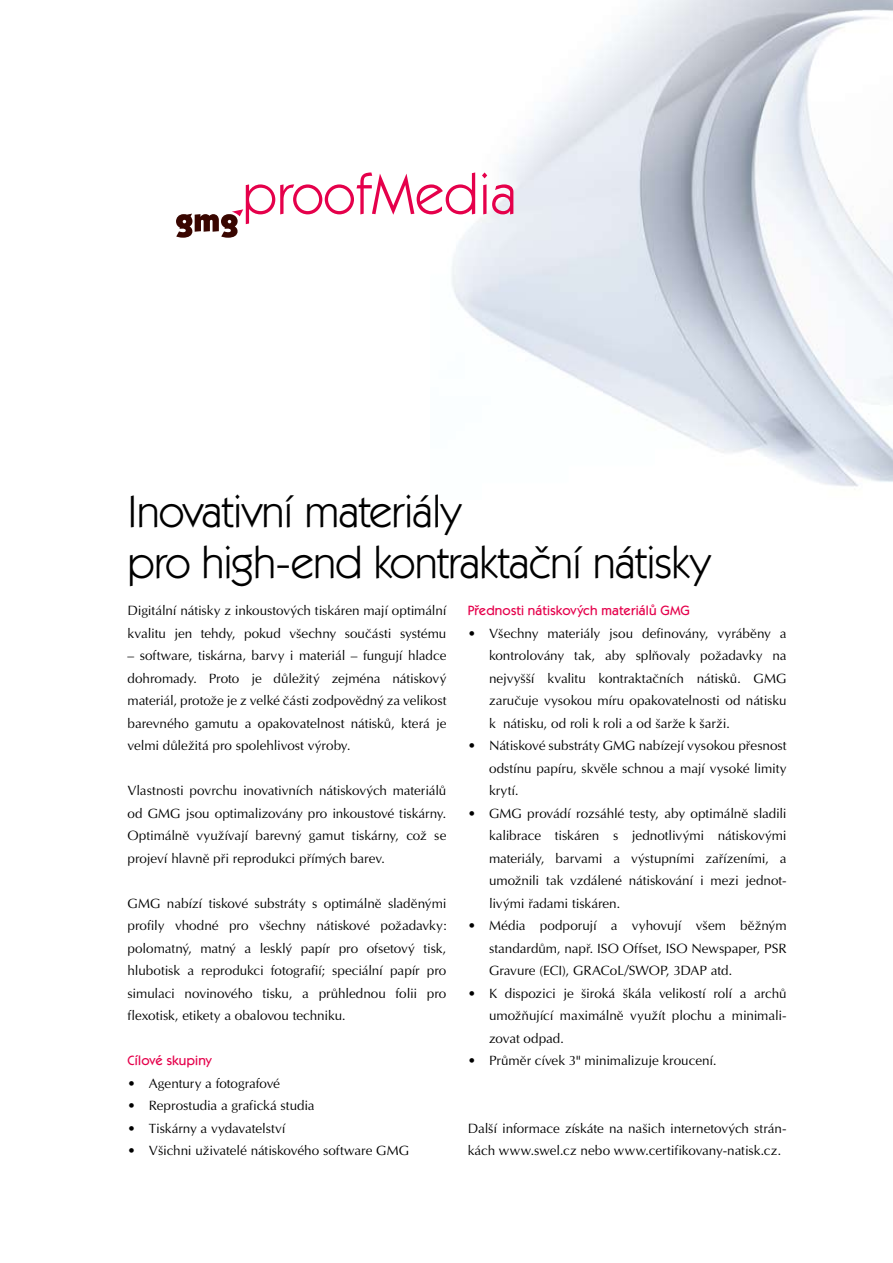
<style>
.page{position:relative;width:893px;height:1263px;background:#fff}
.page>*{position:absolute;margin:0;border:0;box-sizing:border-box;transform-origin:0 0}
.t1{font:45px/51px "Itc Kabel CE";letter-spacing:-.015em;color:#000}
.t2{font:13.5px/22.5px "Optima CE";letter-spacing:-.005em;color:#000;text-align:justify}
.t3{font:500 13.5px "Itc Kabel CE";letter-spacing:.01em;color:#e5004b}
</style>
<div class="page">
<img style="left:452px;top:0;width:441px;height:487px">
<svg style="left:176px;top:172px;width:299px;height:66px"></svg>
<svg style="left:482px;top:172px;width:31px;height:42px"></svg>
<h1 class="t1" style="left:128px;top:486px;width:584px">Inovativní materiály<br>pro high-end kontraktační nátisky</h1>
<p class="t2" style="left:128px;top:599px;width:320px">Digitální nátisky z inkoustových tiskáren mají optimální kvalitu jen tehdy, pokud všechny součásti systému</p>
<p class="t2" style="left:128px;top:644px;width:320px">– software, tiskárna, barvy i materiál – fungují hladce dohromady. Proto je důležitý zejména nátiskový materiál, protože je z velké části zodpovědný za velikost barevného gamutu a opakovatelnost nátisků, která je velmi důležitá pro spolehlivost výroby.</p>
<p class="t2" style="left:128px;top:779px;width:320px">Vlastnosti povrchu inovativních nátiskových materiálů od GMG jsou optimalizovány pro inkoustové tiskárny.<br>Optimálně využívají barevný gamut tiskárny, což se projeví hlavně při reprodukci přímých barev.</p>
<p class="t2" style="left:128px;top:892px;width:320px">GMG nabízí tiskové substráty s optimálně sladěnými profily vhodné pro všechny nátiskové požadavky: polomatný, matný a lesklý papír pro ofsetový tisk, hlubotisk a reprodukci fotografií; speciální papír pro simulaci novinového tisku, a průhlednou folii pro flexotisk, etikety a obalovou techniku.</p>
<p class="t3" style="left:128px;top:1053px;width:86px">Cílové skupiny</p>
<p class="t2" style="left:128px;top:1072px;width:154px">• Agentury a fotografové</p>
<p class="t2" style="left:128px;top:1095px;width:189px">• Reprostudia a grafická studia</p>
<p class="t2" style="left:128px;top:1117px;width:159px">• Tiskárny a vydavatelství</p>
<p class="t2" style="left:128px;top:1140px;width:283px">• Všichni uživatelé nátiskového software GMG</p>
<p class="t3" style="left:468px;top:603px;width:224px">Přednosti nátiskových materiálů GMG</p>
<p class="t2" style="left:489px;top:622px;width:299px;text-indent:-21px">• Všechny materiály jsou definovány, vyráběny a kontrolovány tak, aby splňovaly požadavky na nejvyšší kvalitu kontraktačních nátisků. GMG zaručuje vysokou míru opakovatelnosti od nátisku k nátisku, od roli k roli a od šarže k šarži.</p>
<p class="t2" style="left:489px;top:735px;width:299px;text-indent:-21px">• Nátiskové substráty GMG nabízejí vysokou přesnost odstínu papíru, skvěle schnou a mají vysoké limity krytí.</p>
<p class="t2" style="left:489px;top:802px;width:299px;text-indent:-21px">• GMG provádí rozsáhlé testy, aby optimálně sladili kalibrace tiskáren s jednotlivými nátiskovými materiály, barvami a výstupními zařízeními, a umožnili tak vzdálené nátiskování i mezi jednot&shy;livými řadami tiskáren.</p>
<p class="t2" style="left:489px;top:915px;width:299px;text-indent:-21px">• Média podporují a vyhovují všem běžným standardům, např. ISO Offset, ISO Newspaper, PSR Gravure (ECI), GRACoL/SWOP, 3DAP atd.</p>
<p class="t2" style="left:489px;top:982px;width:299px;text-indent:-21px">• K dispozici je široká škála velikostí rolí a archů umožňující maximálně využít plochu a minimali&shy;zovat odpad.</p>
<p class="t2" style="left:468px;top:1050px;width:250px">• Průměr cívek 3" minimalizuje kroucení.</p>
<p class="t2" style="left:468px;top:1117px;width:320px">Další informace získáte na našich internetových strán&shy;kách www.swel.cz nebo www.certifikovany-natisk.cz.</p>
</div>
